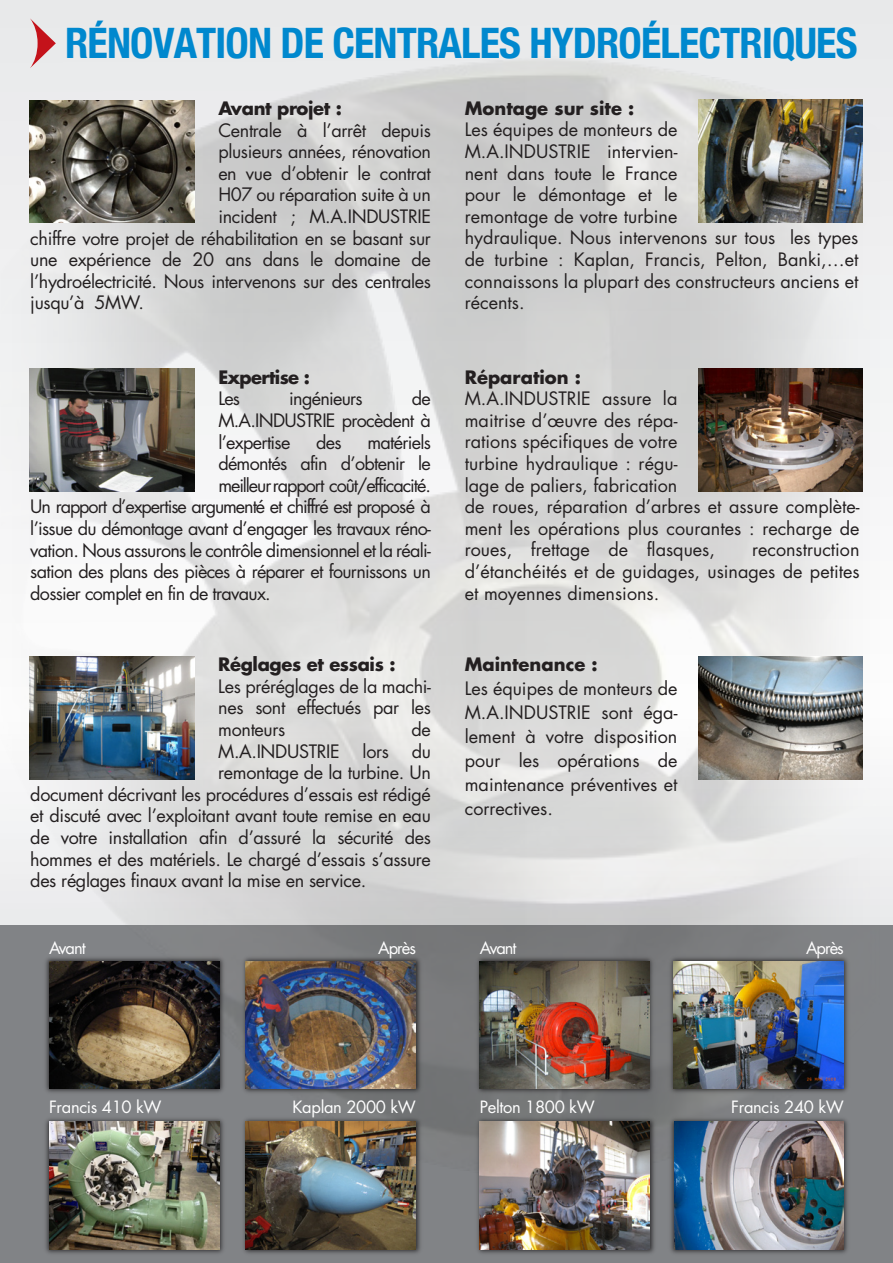
<style>
.page{position:relative;width:893px;height:1263px;background:#fff}
.page>*{position:absolute;margin:0;border:0;box-sizing:border-box;transform-origin:0 0}
.t1{font:700 condensed 42px "Helvetica Neue";letter-spacing:-.02em;color:#0088ce}
.t2{font:18px/21.6px "Futura";letter-spacing:-.02em;color:#231f20;text-align:justify}
.t3{font:18px/21.6px "Futura";color:#231f20}
.t4{font:18px "Futura";letter-spacing:-.04em;color:#231f20}
.t5{font:18px "Futura";letter-spacing:-.06em;color:#231f20}
.t6{font:700 18px/21.6px "Futura";letter-spacing:-.04em;color:#231f20}
.t7{font:700 18px "Futura";letter-spacing:-.02em;color:#231f20}
.t8{font:16.5px "Futura";letter-spacing:-.02em;color:#fff}
.s1{font-weight:700}
.s2{font-weight:400}
</style>
<div class="page">
<img style="left:0;top:0;width:893px;height:1263px">
<img style="left:42px;top:954px;width:185px;height:141px">
<img style="left:49px;top:961px;width:170px;height:128px">
<img style="left:240px;top:954px;width:183px;height:141px">
<img style="left:246px;top:961px;width:170px;height:128px">
<img style="left:474px;top:954px;width:182px;height:141px">
<img style="left:480px;top:961px;width:169px;height:128px">
<img style="left:668px;top:954px;width:183px;height:141px">
<img style="left:674px;top:961px;width:170px;height:128px">
<img style="left:42px;top:1115px;width:185px;height:141px">
<img style="left:49px;top:1122px;width:170px;height:127px">
<img style="left:240px;top:1115px;width:183px;height:141px">
<img style="left:246px;top:1122px;width:170px;height:127px">
<img style="left:474px;top:1115px;width:183px;height:141px">
<img style="left:480px;top:1122px;width:170px;height:127px">
<img style="left:668px;top:1115px;width:183px;height:141px">
<img style="left:675px;top:1122px;width:169px;height:127px">
<img style="left:30px;top:100px;width:164px;height:123px">
<img style="left:30px;top:369px;width:164px;height:123px">
<img style="left:30px;top:656px;width:164px;height:123px">
<img style="left:698px;top:100px;width:164px;height:123px">
<img style="left:698px;top:369px;width:164px;height:123px">
<img style="left:698px;top:656px;width:164px;height:123px">
<p class="t1" style="left:65px;top:18px;width:794px">RÉNOVATION DE CENTRALES HYDROÉLECTRIQUES</p>
<p class="t7" style="left:218px;top:96px;width:125px">Avant projet :</p>
<p class="t2" style="left:218px;top:119px;width:214px">Centrale à l’arrêt depuis</p>
<p class="t2" style="left:218px;top:141px;width:214px">plusieurs années, rénovation</p>
<p class="t2" style="left:218px;top:163px;width:214px">en vue d’obtenir le contrat</p>
<p class="t2" style="left:218px;top:184px;width:214px">H07 ou réparation suite à un</p>
<p class="t2" style="left:218px;top:206px;width:214px">incident ; M.A.INDUSTRIE</p>
<p class="t2" style="left:30px;top:227px;width:402px">chiffre votre projet de réhabilitation en se basant sur</p>
<p class="t2" style="left:30px;top:249px;width:402px">une expérience de 20 ans dans le domaine de</p>
<p class="t2" style="left:30px;top:271px;width:402px">l’hydroélectricité. Nous intervenons sur des centrales</p>
<p class="t2" style="left:30px;top:292px;width:115px">jusqu’à 5MW.</p>
<p class="t3" style="left:465px;top:98px;width:395px"><span class="s1">Montage sur site :<br></span>Les équipes de monteurs de<br>M.A.INDUSTRIE intervien-<br>nent dans toute le France<br>pour le démontage et le<br>remontage de votre turbine<br>hydraulique. Nous intervenons sur tous les types de turbine : Kaplan, Francis, Pelton, Banki,…et connaissons la plupart des constructeurs anciens et récents.</p>
<p class="t6" style="left:218px;top:366px;width:93px">Expertise :<br><span class="s2">Les</span></p>
<p class="t2" style="left:218px;top:388px;width:214px;text-indent:194px">de M.A.INDUSTRIE procèdent à l’expertise</p>
<p class="t4" style="left:289px;top:387px;width:75px">ingénieurs</p>
<p class="t2" style="left:316px;top:431px;width:27px">des</p>
<p class="t4" style="left:367px;top:430px;width:65px">matériels</p>
<p class="t4" style="left:218px;top:452px;width:214px">démontés afin d’obtenir le</p>
<p class="t5" style="left:218px;top:474px;width:214px">meilleurrapport coût/efficacité.</p>
<p class="t5" style="left:30px;top:495px;width:402px">Un rapport d’expertise argumenté et chiffré est proposé à</p>
<p class="t4" style="left:30px;top:517px;width:402px">l’issue du démontage avant d’engager les travaux réno-</p>
<p class="t4" style="left:30px;top:538px;width:402px">vation. Nous assurons le contrôle dimensionnel et la réali-</p>
<p class="t4" style="left:30px;top:560px;width:402px">sation des plans des pièces à réparer et fournissons un</p>
<p class="t4" style="left:30px;top:582px;width:242px">dossier complet en fin de travaux.</p>
<p class="t2" style="left:218px;top:654px;width:214px;text-align:left"><span class="s1">Réglages et essais :<br></span>Les préréglages de la machi&shy;nes sont effectués par les monteurs</p>
<p class="t2" style="left:412px;top:719px;width:21px">de</p>
<p class="t2" style="left:218px;top:740px;width:123px">M.A.INDUSTRIE</p>
<p class="t2" style="left:363px;top:740px;width:28px">lors</p>
<p class="t2" style="left:412px;top:740px;width:21px">du</p>
<p class="t2" style="left:218px;top:762px;width:214px">remontage de la turbine. Un</p>
<p class="t2" style="left:30px;top:784px;width:402px">document décrivant les procédures d’essais est rédigé</p>
<p class="t2" style="left:30px;top:805px;width:402px">et discuté avec l’exploitant avant toute remise en eau</p>
<p class="t2" style="left:30px;top:827px;width:402px">de votre installation afin d’assuré la sécurité des</p>
<p class="t2" style="left:30px;top:848px;width:402px">hommes et des matériels. Le chargé d’essais s’assure</p>
<p class="t2" style="left:30px;top:870px;width:337px">des réglages finaux avant la mise en service.</p>
<p class="t3" style="left:465px;top:366px;width:396px"><span class="s1">Réparation :<br></span>M.A.INDUSTRIE assure la<br>maitrise d’œuvre des répa-<br>rations spécifiques de votre<br>turbine hydraulique : régu-<br>lage de paliers, fabrication<br>de roues, réparation d’arbres et assure complète&shy;ment les opérations plus courantes : recharge de roues, frettage de flasques,</p>
<p class="t2" style="left:465px;top:539px;width:396px;text-indent:287px">reconstruction d’étanchéités et de guidages, usinages de petites et moyennes dimensions.</p>
<p class="t3" style="left:465px;top:653px;width:214px;line-height:24px"><span class="s1">Maintenance :<br></span>Les équipes de monteurs de<br>M.A.INDUSTRIE sont éga&shy;lement à votre disposition pour les opérations de maintenance préventives et correctives.</p>
<p class="t8" style="left:49px;top:937px;width:38px">Avant</p>
<p class="t8" style="left:378px;top:937px;width:39px">Après</p>
<p class="t8" style="left:480px;top:937px;width:38px">Avant</p>
<p class="t8" style="left:806px;top:937px;width:39px">Après</p>
<p class="t8" style="left:49px;top:1096px;width:114px">Francis 410 kW</p>
<p class="t8" style="left:293px;top:1096px;width:125px">Kaplan 2000 kW</p>
<p class="t8" style="left:480px;top:1096px;width:116px">Pelton 1800 kW</p>
<p class="t8" style="left:731px;top:1096px;width:114px">Francis 240 kW</p>
</div>
